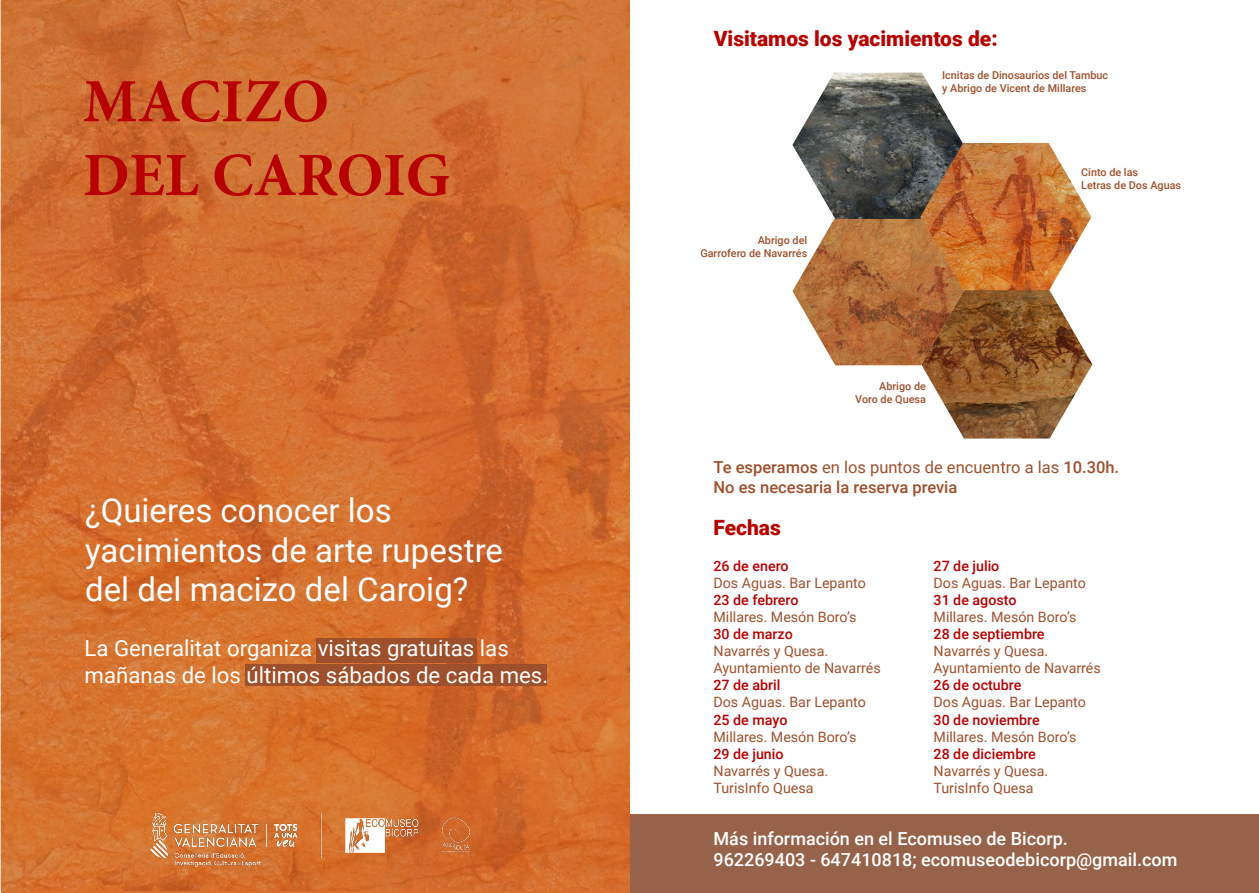
<style>
.page{position:relative;width:1259px;height:893px;background:#fff}
.page>*{position:absolute;margin:0;border:0;box-sizing:border-box;transform-origin:0 0}
.t1{font:700 61.5px/73.8px "Minion Pro";color:#b70000}
.t2{font:33px/39.6px "Roboto";color:#fbfdff}
.t3{font:22.2px/26.7px "Roboto";color:#fff}
.t4{font:900 21px "Roboto";color:#b70000}
.t5{font:500 18px/21.6px "Roboto";color:#fff}
.t6{font:500 16.5px/19.8px "Roboto";color:#9e502c}
.t7{font:14.25px/17.1px "Roboto";color:#9e502c}
.t8{font:500 14.25px "Roboto";color:#b70000}
.t9{font:500 10.8px/13px "Roboto";color:#9e502c}
.s1{font-weight:400}
</style>
<div class="page">
<div style="left:629px;top:814px;width:630px;height:79px;background:#96634a"></div>
<img style="left:1px;top:0;width:628px;height:890px">
<div style="left:317px;top:638px;width:159px;height:24px;background:#9e502c"></div>
<div style="left:245px;top:664px;width:302px;height:22px;background:#9e502c"></div>
<img style="left:792px;top:73px;width:171px;height:292px">
<img style="left:920px;top:143px;width:172px;height:296px">
<img style="left:107px;top:803px;width:460px;height:65px">
<h1 class="t1" style="left:83px;top:64px;width:369px">MACIZO<br>DEL CAROIG</h1>
<h2 class="t2" style="left:85px;top:489px;width:419px">¿Quieres conocer los yacimientos de arte rupestre del del macizo del Caroig?</h2>
<h3 class="t3" style="left:85px;top:634px;width:465px">La Generalitat organiza visitas gratuitas las mañanas de los últimos sábados de cada mes.</h3>
<h3 class="t4" style="left:713px;top:24px;width:285px">Visitamos los yacimientos de:</h3>
<p class="t9" style="left:942px;top:68px;width:167px">Icnitas de Dinosaurios del Tambuc y Abrigo de Vicent de Millares</p>
<p class="t9" style="left:700px;top:233px;width:108px;text-align:right">Abrigo del<br>Garrofero de Navarrés</p>
<p class="t9" style="left:855px;top:379px;width:72px;text-align:right">Abrigo de<br>Voro de Quesa</p>
<p class="t9" style="left:1081px;top:165px;width:101px">Cinto de las<br>Letras de Dos Aguas</p>
<p class="t6" style="left:713px;top:457px;width:407px">Te esperamos <span class="s1">en los puntos de encuentro a las</span> 10.30h.<br>No es necesaria la reserva previa</p>
<h3 class="t4" style="left:713px;top:513px;width:69px">Fechas</h3>
<p class="t8" style="left:713px;top:556px;width:77px">26 de enero</p>
<p class="t7" style="left:713px;top:574px;width:154px">Dos Aguas. Bar Lepanto</p>
<p class="t8" style="left:713px;top:590px;width:86px">23 de febrero</p>
<p class="t7" style="left:713px;top:608px;width:144px">Millares. Mesón Boro’s</p>
<p class="t8" style="left:713px;top:624px;width:81px">30 de marzo</p>
<p class="t7" style="left:713px;top:642px;width:169px">Navarrés y Quesa.<br>Ayuntamiento de Navarrés</p>
<p class="t8" style="left:713px;top:675px;width:68px">27 de abril</p>
<p class="t7" style="left:713px;top:693px;width:154px">Dos Aguas. Bar Lepanto</p>
<p class="t8" style="left:713px;top:709px;width:75px">25 de mayo</p>
<p class="t7" style="left:713px;top:727px;width:144px">Millares. Mesón Boro’s</p>
<p class="t8" style="left:713px;top:744px;width:72px">29 de junio</p>
<p class="t7" style="left:713px;top:762px;width:116px">Navarrés y Quesa.<br>TurisInfo Quesa</p>
<p class="t8" style="left:933px;top:556px;width:67px">27 de julio</p>
<p class="t7" style="left:933px;top:574px;width:154px">Dos Aguas. Bar Lepanto</p>
<p class="t8" style="left:933px;top:590px;width:84px">31 de agosto</p>
<p class="t7" style="left:933px;top:608px;width:144px">Millares. Mesón Boro’s</p>
<p class="t8" style="left:933px;top:624px;width:112px">28 de septiembre</p>
<p class="t7" style="left:933px;top:642px;width:169px">Navarrés y Quesa.<br>Ayuntamiento de Navarrés</p>
<p class="t8" style="left:933px;top:675px;width:89px">26 de octubre</p>
<p class="t7" style="left:933px;top:693px;width:154px">Dos Aguas. Bar Lepanto</p>
<p class="t8" style="left:933px;top:709px;width:108px">30 de noviembre</p>
<p class="t7" style="left:933px;top:727px;width:144px">Millares. Mesón Boro’s</p>
<p class="t8" style="left:933px;top:744px;width:104px">28 de diciembre</p>
<p class="t7" style="left:933px;top:762px;width:116px">Navarrés y Quesa.<br>TurisInfo Quesa</p>
<p class="t5" style="left:713px;top:827px;width:465px">Más información en el Ecomuseo de Bicorp.<br>962269403 - 647410818; ecomuseodebicorp@gmail.com</p>
</div>
